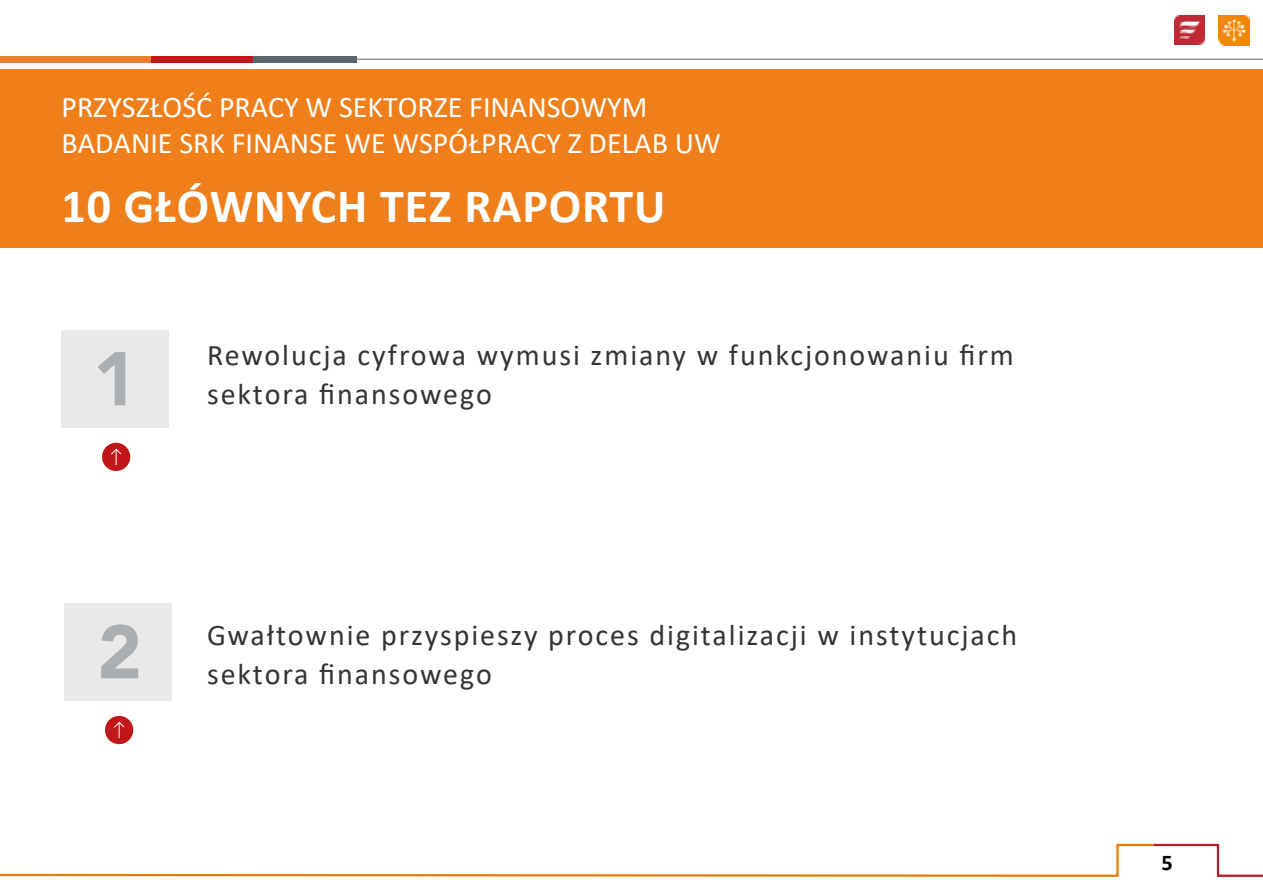
<style>
.page{position:relative;width:1263px;height:893px;background:#fff}
.page>*{position:absolute;margin:0;border:0;box-sizing:border-box;transform-origin:0 0}
.t1{font:900 75px "Avenir";color:#abafb2}
.t2{font:700 48px "Calibri";letter-spacing:.02em;color:#fff}
.t3{font:30px/39px "Calibri";letter-spacing:.065em;color:#343434}
.t4{font:30px/36px "Calibri";color:#fff}
.t5{font:700 22.5px "Calibri";color:#000}
</style>
<div class="page">
<div style="left:0;top:69px;width:1263px;height:179px;background:#ef7f1a"></div>
<div style="left:62px;top:330px;width:108px;height:98px;background:#e9e9e9"></div>
<div style="left:102px;top:442px;width:28px;height:29px;background:#c01718;border-radius:14px"></div>
<svg style="left:111px;top:448px;width:11px;height:17px"></svg>
<div style="left:64px;top:603px;width:108px;height:97px;background:#e9e9e9"></div>
<div style="left:105px;top:716px;width:28px;height:28px;background:#c01718;border-radius:14px"></div>
<svg style="left:114px;top:721px;width:11px;height:17px"></svg>
<img style="left:1174px;top:15px;width:30px;height:30px">
<img style="left:1218px;top:15px;width:32px;height:30px">
<hr style="left:358px;top:58px;width:904px;height:2px;background:#979797">
<div style="left:0;top:56px;width:152px;height:6px;background:#ed7d31"></div>
<div style="left:152px;top:56px;width:103px;height:6px;background:#c01718"></div>
<div style="left:254px;top:56px;width:103px;height:6px;background:#5c656c"></div>
<svg style="left:0;top:843px;width:1263px;height:34px"></svg>
<p class="t4" style="left:62px;top:88px;width:661px">PRZYSZŁOŚĆ PRACY W SEKTORZE FINANSOWYM<br>BADANIE SRK FINANSE WE WSPÓŁPRACY Z DELAB UW</p>
<p class="t2" style="left:62px;top:172px;width:606px">10 GŁÓWNYCH TEZ RAPORTU</p>
<p class="t1" style="left:93px;top:315px;width:46px">1</p>
<p class="t3" style="left:207px;top:334px;width:808px">Rewolucja cyfrowa wymusi zmiany w funkcjonowaniu firm sektora finansowego</p>
<p class="t1" style="left:98px;top:588px;width:46px">2</p>
<p class="t3" style="left:207px;top:615px;width:812px">Gwałtownie przyspieszy proces digitalizacji w instytucjach</p>
<p class="t3" style="left:207px;top:654px;width:286px">sektora finansowego</p>
<p class="t5" style="left:1161px;top:846px;width:13px">5</p>
</div>
